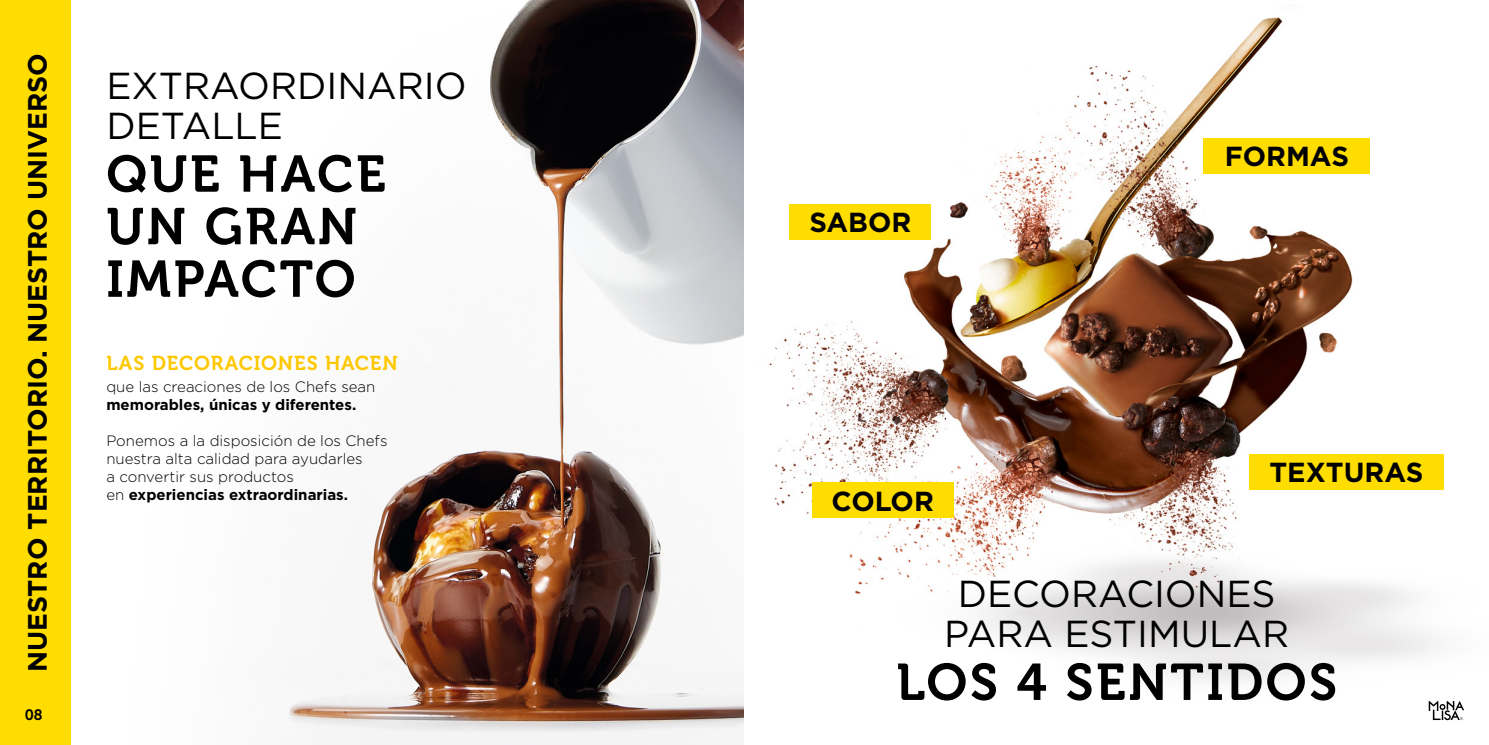
<style>
.page{position:relative;width:1489px;height:745px;background:#fff}
.page>*{position:absolute;margin:0;border:0;box-sizing:border-box;transform-origin:0 0}
.t1{font:51.25px/52.5px "Museo 700";letter-spacing:.05em;color:#000}
.t2{font:37.5px/40px "Gotham";color:#000}
.t3{font:700 27.5px "Gotham";color:#000}
.t4{font:700 26.62px "Gotham";color:#000}
.t5{font:20px "Museo 700";letter-spacing:.04em;color:#fec800}
.t6{font:300 15px/18px "Gotham";color:#000}
.t7{font:700 15px "Gotham";color:#000}
.t8{font:15px "Museo 700";color:#000}
.s1{font-weight:700}
</style>
<div class="page">
<img style="left:288px;top:0;width:1176px;height:744px">
<div style="left:0;top:0;width:71px;height:744px;background:#fd0"></div>
<div style="left:789px;top:204px;width:142px;height:35px;background:#fd0"></div>
<div style="left:1203px;top:138px;width:166px;height:36px;background:#fd0"></div>
<div style="left:1248px;top:454px;width:195px;height:35px;background:#fd0"></div>
<div style="left:811px;top:482px;width:142px;height:36px;background:#fd0"></div>
<svg style="left:1428px;top:700px;width:35px;height:19px"></svg>
<h3 class="t4" style="left:22px;top:672px;width:620px;rotate:-90deg">NUESTRO TERRITORIO. NUESTRO UNIVERSO</h3>
<p class="t8" style="left:25px;top:706px;width:19px">08</p>
<h2 class="t2" style="left:106px;top:65px;width:362px">EXTRAORDINARIO<br>DETALLE</h2>
<h1 class="t1" style="left:106px;top:148px;width:281px">QUE HACE<br>UN GRAN<br>IMPACTO</h1>
<h3 class="t5" style="left:106px;top:351px;width:293px">LAS DECORACIONES HACEN</h3>
<p class="t6" style="left:106px;top:377px;width:270px">que las creaciones de los Chefs sean</p>
<p class="t7" style="left:106px;top:396px;width:251px">memorables, únicas y diferentes.</p>
<p class="t6" style="left:106px;top:431px;width:283px">Ponemos a la disposición de los Chefs nuestra alta calidad para ayudarles<br>a convertir sus productos<br>en <span class="s1">experiencias extraordinarias.</span></p>
<h3 class="t3" style="left:809px;top:206px;width:104px">SABOR</h3>
<h3 class="t3" style="left:831px;top:484px;width:104px">COLOR</h3>
<h3 class="t3" style="left:1224px;top:140px;width:126px">FORMAS</h3>
<h3 class="t3" style="left:1269px;top:456px;width:155px">TEXTURAS</h3>
<h2 class="t2" style="left:944px;top:573px;width:346px;text-align:center">DECORACIONES<br>PARA ESTIMULAR</h2>
<h1 class="t1" style="left:896px;top:656px;width:442px">LOS 4 SENTIDOS</h1>
</div>
